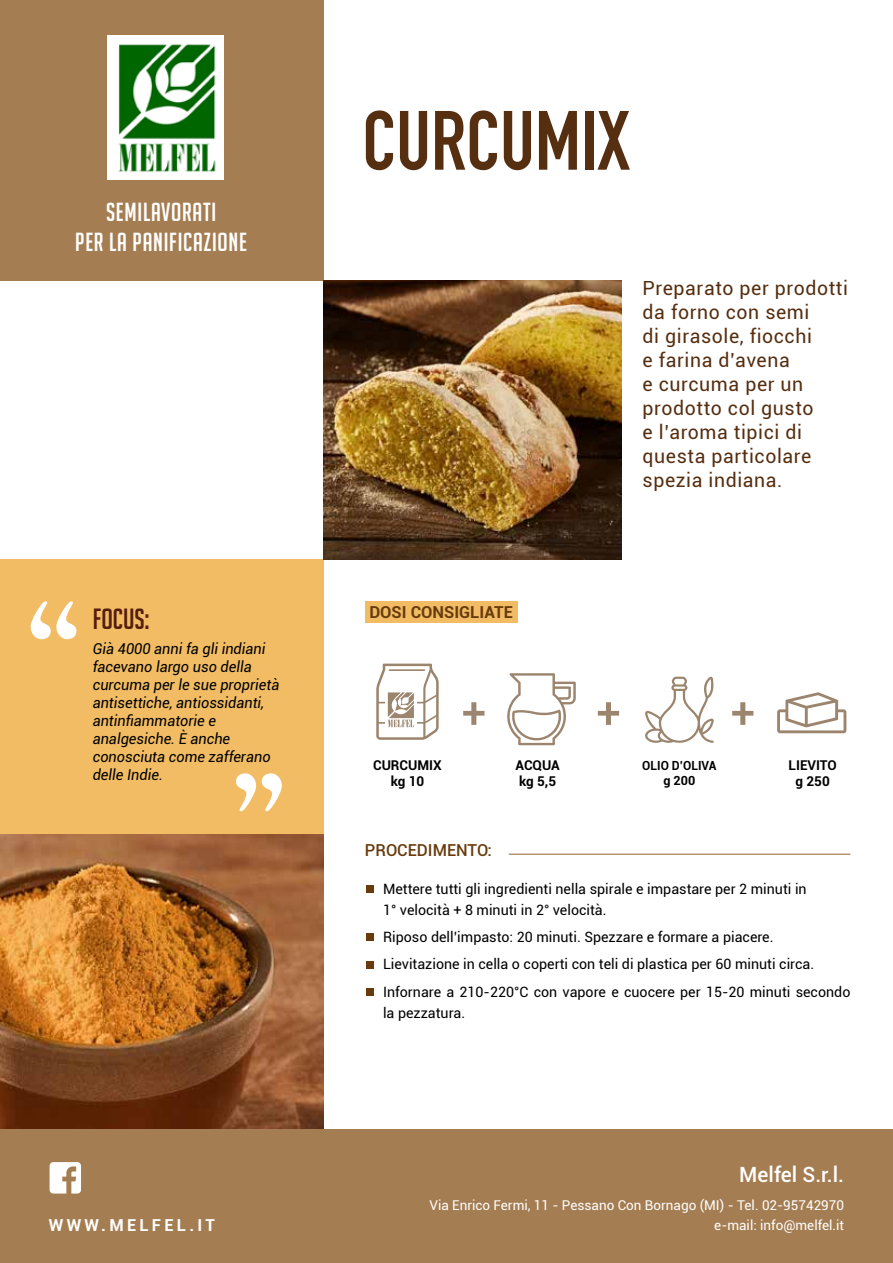
<style>
.page{position:relative;width:893px;height:1263px;background:#fff}
.page>*{position:absolute;margin:0;border:0;box-sizing:border-box;transform-origin:0 0}
.t1{font:700 82.5px "DIN Condensed";color:#562e10}
.t2{font:28.5px "Big Noodle Titling";color:#551d0c}
.t3{font:25.5px/30px "Big Noodle Titling";letter-spacing:.03em;color:#fff;text-align:center}
.t4{font:500 21px "Roboto";color:#fff}
.t5{font:19.5px/24px "Roboto";letter-spacing:.03em;color:#562e10}
.t6{font:700 16.5px "Roboto";color:#673b0d}
.t7{font:700 16.5px "Roboto";letter-spacing:.2em;color:#fff}
.t8{font:500 16.5px "Roboto";color:#673b0d}
.t9{font:italic 15px/18px "Roboto";color:#000}
.t10{font:14.25px/27.3px "Roboto";color:#000}
.t11{font:13.5px "Roboto";color:#fff}
.t12{font:700 13.5px/16.2px "Roboto";color:#000;text-align:center}
.t13{font:700 12.6px/15.1px "Roboto";color:#000;text-align:center;scale:.95 1}
</style>
<div class="page">
<img style="left:0;top:834px;width:324px;height:295px">
<div style="left:0;top:0;width:324px;height:281px;background:#a57d52"></div>
<div style="left:0;top:1129px;width:893px;height:134px;background:#a57d52"></div>
<div style="left:0;top:559px;width:324px;height:275px;background:#f1bc64"></div>
<img style="left:324px;top:281px;width:297px;height:278px">
<svg style="left:50px;top:1162px;width:31px;height:31px"></svg>
<svg style="left:31px;top:601px;width:45px;height:38px"></svg>
<svg style="left:236px;top:773px;width:20px;height:38px"></svg>
<svg style="left:262px;top:773px;width:20px;height:38px"></svg>
<hr style="left:509px;top:854px;width:341px;height:1px;background:#a67d52">
<div style="left:366px;top:885px;width:8px;height:8px;background:#673b0d"></div>
<div style="left:366px;top:933px;width:8px;height:8px;background:#673b0d"></div>
<div style="left:366px;top:961px;width:8px;height:7px;background:#673b0d"></div>
<div style="left:366px;top:988px;width:8px;height:8px;background:#673b0d"></div>
<svg style="left:645px;top:676px;width:69px;height:67px"></svg>
<svg style="left:463px;top:702px;width:21px;height:23px"></svg>
<svg style="left:598px;top:702px;width:21px;height:23px"></svg>
<svg style="left:732px;top:702px;width:21px;height:23px"></svg>
<svg style="left:507px;top:673px;width:69px;height:72px"></svg>
<svg style="left:777px;top:692px;width:69px;height:41px"></svg>
<svg style="left:376px;top:664px;width:63px;height:76px"></svg>
<div style="left:366px;top:601px;width:152px;height:21px;background:#f1bc64"></div>
<img style="left:108px;top:36px;width:115px;height:144px">
<h3 class="t3" style="left:75px;top:197px;width:173px">SEMILAVORATI<br>PER LA PANIFICAZIONE</h3>
<h2 class="t2" style="left:93px;top:603px;width:58px">FOCUS:</h2>
<p class="t9" style="left:93px;top:639px;width:188px">Già 4000 anni fa gli indiani facevano largo uso della curcuma per le sue proprietà antisettiche, antiossidanti, antinfiammatorie e analgesiche. È anche conosciuta come zafferano delle Indie.</p>
<h1 class="t1" style="left:362px;top:85px;width:269px">CURCUMIX</h1>
<h3 class="t5" style="left:643px;top:276px;width:207px">Preparato per prodotti da forno con semi<br>di girasole, fiocchi<br>e farina d’avena<br>e curcuma per un prodotto col gusto<br>e l’aroma tipici di questa particolare spezia indiana.</h3>
<p class="t6" style="left:369px;top:600px;width:145px">DOSI CONSIGLIATE</p>
<p class="t12" style="left:373px;top:756px;width:70px">CURCUMIX kg 10</p>
<p class="t12" style="left:789px;top:756px;width:50px">LIEVITO g 250</p>
<p class="t12" style="left:515px;top:756px;width:46px;text-align:left">ACQUA kg 5,5</p>
<p class="t13" style="left:642px;top:757px;width:79px">OLIO D’OLIVA g 200</p>
<p class="t8" style="left:365px;top:838px;width:128px">PROCEDIMENTO:</p>
<p class="t10" style="left:383px;top:877px;width:425px;line-height:21px">Mettere tutti gli ingredienti nella spirale e impastare per 2 minuti in<br>1° velocità + 8 minuti in 2° velocità.</p>
<p class="t10" style="left:383px;top:923px;width:469px">Riposo dell’impasto: 20 minuti. Spezzare e formare a piacere.<br>Lievitazione in cella o coperti con teli di plastica per 60 minuti circa.<br>Infornare a 210-220°C con vapore e cuocere per 15-20 minuti secondo</p>
<p class="t10" style="left:383px;top:998px;width:84px">la pezzatura.</p>
<h3 class="t4" style="left:739px;top:1160px;width:106px">Melfel S.r.l.</h3>
<p class="t11" style="left:430px;top:1196px;width:416px">Via Enrico Fermi, 11 - Pessano Con Bornago (MI) - Tel. 02-95742970</p>
<p class="t7" style="left:49px;top:1214px;width:167px">WWW.MELFEL.IT</p>
<p class="t11" style="left:714px;top:1216px;width:131px">e-mail: info@melfel.it</p>
</div>
